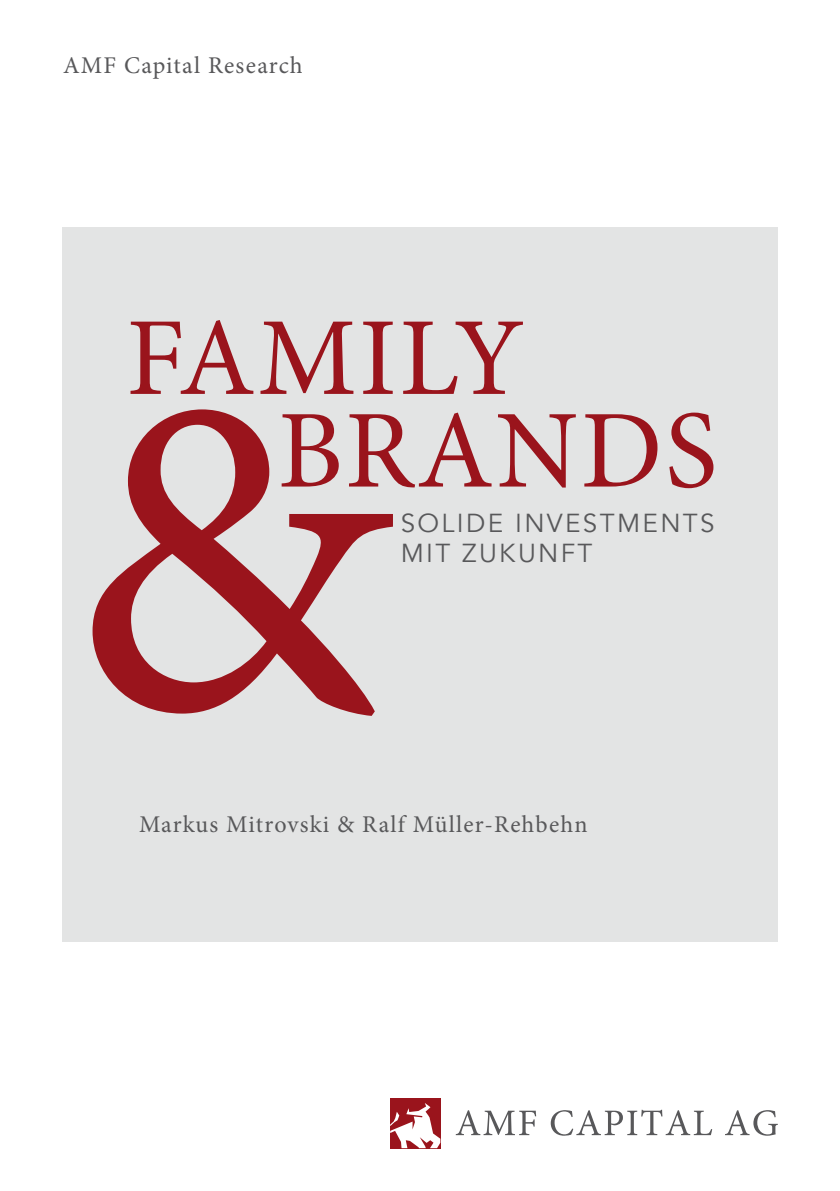
<style>
.page{position:relative;width:840px;height:1191px;background:#fff}
.page>*{position:absolute;margin:0;border:0;box-sizing:border-box;transform-origin:0 0}
.t1{font:452.6px "Minion Pro";color:#9a141c}
.t2{font:111.2px/92.6px "Minion Pro";letter-spacing:.02em;color:#9a141c}
.t3{font:26px/30px "Avenir";letter-spacing:.09em;color:#58585a}
.t4{font:24px "Minion Pro";letter-spacing:.05em;color:#58585a}
</style>
<div class="page">
<div style="left:62px;top:227px;width:715px;height:714px;background:#e3e4e4"></div>
<svg style="left:455px;top:1110px;width:81px;height:25px"></svg>
<svg style="left:550px;top:1109px;width:161px;height:26px"></svg>
<svg style="left:725px;top:1110px;width:52px;height:25px"></svg>
<div style="left:390px;top:1098px;width:50px;height:50px;background:#9a141c"></div>
<svg style="left:390px;top:1103px;width:50px;height:45px"></svg>
<p class="t4" style="left:63px;top:49px;width:241px">AMF Capital Research</p>
<h2 class="t2" style="left:277px;top:312px;width:441px;text-indent:-151px">FAMILY<br>BRANDS</h2>
<h1 class="t1" style="left:68px;top:259px;width:323px">&amp;</h1>
<p class="t3" style="left:400px;top:508px;width:315px">SOLIDE INVESTMENTS<br>MIT ZUKUNFT</p>
<p class="t4" style="left:139px;top:808px;width:449px">Markus Mitrovski &amp; Ralf Müller-Rehbehn</p>
</div>
